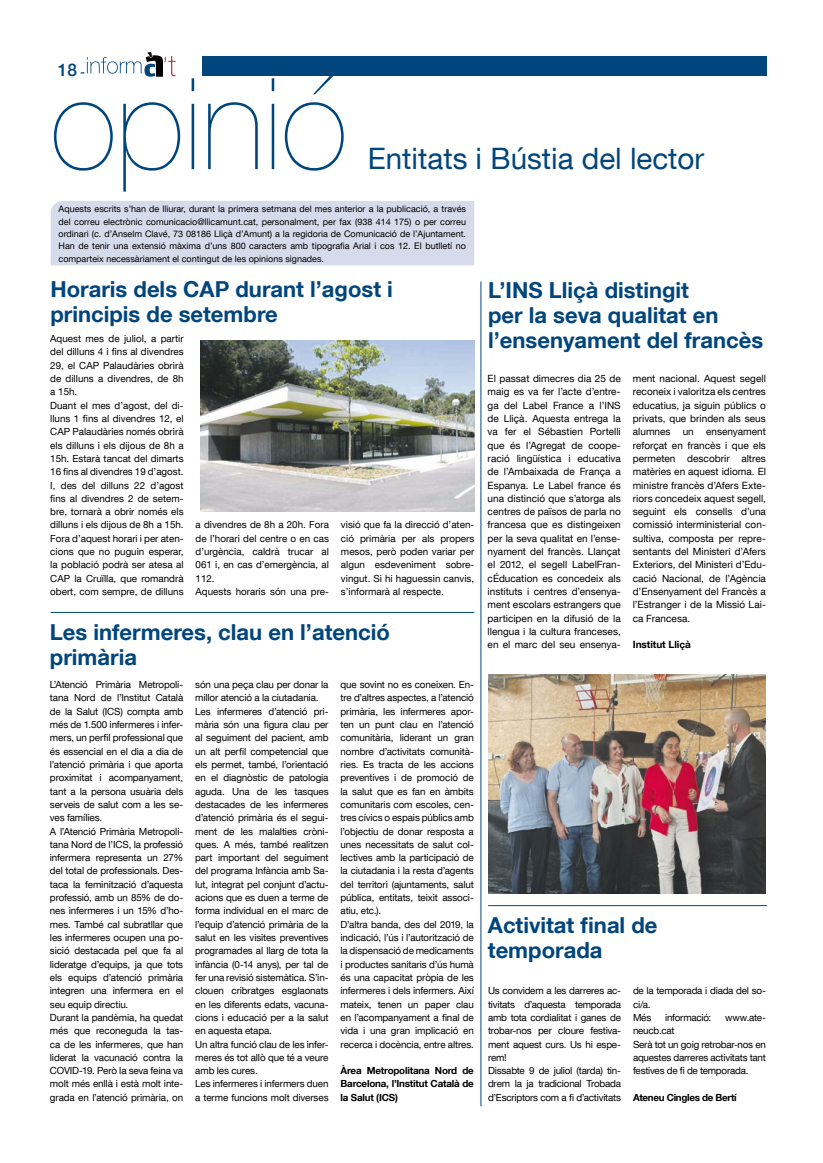
<style>
.page{position:relative;width:823px;height:1163px;background:#fff}
.page>*{position:absolute;margin:0;border:0;box-sizing:border-box;transform-origin:0 0}
.t1{font:200 127px "Helvetica Neue LT Com";color:#00457c}
.t2{font:29.5px "Helvetica Neue LT Com";color:#00457c}
.t3{font:700 22px/25px "Helvetica Neue LT Com";color:#00457c}
.t4{font:500 17.3px "Helvetica Neue";color:#00457c}
.t5{font:10px/13.3px "Helvetica Neue LT Com";letter-spacing:.005em;color:#000;text-align:justify}
.t6{font:700 10px "Helvetica Neue LT Com";letter-spacing:-.005em;color:#000}
.t7{font:9.8px/13.3px "Helvetica Neue LT Com";letter-spacing:-.01em;color:#000}
.t8{font:700 9.8px/13.3px "Helvetica Neue LT Com";letter-spacing:-.02em;color:#000;text-align:justify}
.t9{font:9px/12.3px "Helvetica Neue LT Com";color:#000;text-align:justify}
.s1{font-size:11.5px}
</style>
<div class="page">
<div style="left:202px;top:57px;width:563px;height:19px;background:#00457c"></div>
<svg style="left:87px;top:52px;width:88px;height:25px"></svg>
<div style="left:51px;top:201px;width:423px;height:64px;background:#d5dbeb"></div>
<hr style="left:480px;top:281px;width:1px;height:825px;background:#00457c">
<img style="left:488px;top:674px;width:277px;height:218px">
<hr style="left:488px;top:905px;width:278px;height:1px;background:#00457c">
<hr style="left:51px;top:612px;width:423px;height:1px;background:#00457c">
<img style="left:201px;top:340px;width:273px;height:171px">
<h3 class="t4" style="left:58px;top:56px;width:28px">18 <span class="s1">-</span></h3>
<h1 class="t1" style="left:50px;top:50px;width:298px">opinió</h1>
<h2 class="t2" style="left:367px;top:140px;width:338px">Entitats i Bústia del lector</h2>
<p class="t9" style="left:59px;top:203px;width:408px">Aquests escrits s’han de lliurar, durant la primera setmana del mes anterior a la publicació, a través del correu electrònic comunicacio@llicamunt.cat, personalment, per fax (938 414 175) o per correu ordinari (c. d’Anselm Clavé, 73 08186 Lliçà d’Amunt) a la regidoria de Comunicació de l’Ajuntament.<br>Han de tenir una extensió màxima d’uns 800 caracters amb tipografia Arial i cos 12. El butlletí no comparteix necessàriament el contingut de les opinions signades.</p>
<h3 class="t3" style="left:487px;top:276px;width:276px">L’INS Lliçà distingit<br>per la seva qualitat en l’ensenyament del francès</h3>
<p class="t5" style="left:487px;top:371px;width:135px">El passat dimecres dia 25 de maig es va fer l’acte d’entre&shy;ga del Label France a l’INS de Lliçà. Aquesta entrega la va fer el Sébastien Portelli que és l’Agregat de coope&shy;ració lingüística i educativa de l’Ambaixada de França a Espanya. Le Label france és una distinció que s’atorga als centres de països de parla no francesa que es distingeixen per la seva qualitat en l’ense&shy;nyament del francès. Llançat el 2012, el segell LabelFran&shy;cÉducation es concedeix als instituts i centres d’ensenya&shy;ment escolars estrangers que participen en la difusió de la llengua i la cultura franceses, en el marc del seu ensenya-</p>
<p class="t5" style="left:632px;top:371px;width:135px">ment nacional. Aquest segell reconeix i valoritza els centres educatius, ja siguin públics o privats, que brinden als seus alumnes un ensenyament reforçat en francès i que els permeten descobrir altres matèries en aquest idioma. El ministre francès d’Afers Exte&shy;riors concedeix aquest segell, seguint els consells d’una comissió interministerial con&shy;sultiva, composta per repre&shy;sentants del Ministeri d’Afers Exteriors, del Ministeri d’Edu&shy;cació Nacional, de l’Agència d’Ensenyament del Francès a l’Estranger i de la Missió Lai&shy;ca Francesa.</p>
<h3 class="t3" style="left:50px;top:276px;width:344px">Horaris dels CAP durant l’agost i principis de setembre</h3>
<p class="t7" style="left:50px;top:332px;width:135px">Aquest mes de juliol, a partir del dilluns 4 i fins al divendres<br>29, el CAP Palaudàries obrirà de dilluns a divendres, de 8h a 15h.<br>Duant el mes d’agost, del di&shy;lluns 1 fins al divendres 12, el<br>CAP Palaudàries només obrirà els dilluns i els dijous de 8h a<br>15h. Estarà tancat del dimarts<br>16 fins al divendres 19 d’agost.<br>I, des del dilluns 22 d’agost fins al divendres 2 de setem&shy;bre, tornarà a obrir només els dilluns i els dijous de 8h a 15h.<br>Fora d’aquest horari i per aten&shy;cions que no puguin esperar, la població podrà ser atesa al<br>CAP la Cruïlla, que romandrà obert, com sempre, de dilluns</p>
<p class="t7" style="left:195px;top:518px;width:135px">a divendres de 8h a 20h. Fora de l’horari del centre o en cas d’urgència, caldrà trucar al<br>061 i, en cas d’emergència, al<br>112.<br>Aquests horaris són una pre-</p>
<p class="t7" style="left:341px;top:518px;width:135px;text-align:justify">visió que fa la direcció d’aten&shy;ció primària per als propers mesos, però poden variar per algun esdeveniment sobre&shy;vingut. Si hi haguessin canvis, s’informarà al respecte.</p>
<h3 class="t3" style="left:50px;top:619px;width:341px">Les infermeres, clau en l’atenció primària</h3>
<p class="t7" style="left:50px;top:677px;width:135px">L’Atenció Primària Metropoli&shy;tana Nord de l’Institut Català de la Salut (ICS) compta amb més de 1.500 infermeres i infer&shy;mers, un perfil professional que és essencial en el dia a dia de l’atenció primària i que aporta proximitat i acompanyament, tant a la persona usuària dels serveis de salut com a les se&shy;ves famílies.<br>A l’Atenció Primària Metropoli&shy;tana Nord de l’ICS, la professió infermera representa un 27% del total de professionals. Des&shy;taca la feminització d’aquesta professió, amb un 85% de do&shy;nes infermeres i un 15% d’ho&shy;mes. També cal subratllar que les infermeres ocupen una po&shy;sició destacada pel que fa al lideratge d’equips, ja que tots els equips d’atenció primària integren una infermera en el seu equip directiu.<br>Durant la pandèmia, ha quedat més que reconeguda la tas&shy;ca de les infermeres, que han liderat la vacunació contra la<br>COVID-19. Però la seva feina va molt més enllà i està molt inte&shy;grada en l’atenció primària, on</p>
<p class="t7" style="left:195px;top:677px;width:135px">són una peça clau per donar la millor atenció a la ciutadania.<br>Les infermeres d’atenció pri&shy;mària són una figura clau per al seguiment del pacient, amb un alt perfil competencial que els permet, també, l’orientació en el diagnòstic de patologia aguda. Una de les tasques destacades de les infermeres d’atenció primària és el segui&shy;ment de les malalties cròni&shy;ques. A més, també realitzen part important del seguiment del programa Infància amb Sa&shy;lut, integrat pel conjunt d’actu&shy;acions que es duen a terme de forma individual en el marc de l’equip d’atenció primària de la salut en les visites preventives programades al llarg de tota la infància (0-14 anys), per tal de fer una revisió sistemàtica. S’in&shy;clouen cribratges esglaonats en les diferents edats, vacuna&shy;cions i educació per a la salut en aquesta etapa.<br>Un altra funció clau de les infer&shy;meres és tot allò que té a veure amb les cures.<br>Les infermeres i infermers duen a terme funcions molt diverses</p>
<p class="t7" style="left:340px;top:677px;width:135px">que sovint no es coneixen. En&shy;tre d’altres aspectes, a l’atenció primària, les infermeres apor&shy;ten un punt clau en l’atenció comunitària, liderant un gran nombre d’activitats comunità&shy;ries. Es tracta de les accions preventives i de promoció de la salut que es fan en àmbits comunitaris com escoles, cen&shy;tres cívics o espais públics amb l’objectiu de donar resposta a unes necessitats de salut col· lectives amb la participació de la ciutadania i la resta d’agents del territori (ajuntaments, salut pública, entitats, teixit associ&shy;atiu, etc.).<br>D’altra banda, des del 2019, la indicació, l’ús i l’autorització de la dispensació de medicaments i productes sanitaris d’ús humà és una capacitat pròpia de les infermeres i dels infermers. Així mateix, tenen un paper clau en l’acompanyament a final de vida i una gran implicació en recerca i docència, entre altres.</p>
<p class="t6" style="left:632px;top:638px;width:60px">Institut Lliçà</p>
<h3 class="t3" style="left:487px;top:912px;width:171px">Activitat final de temporada</h3>
<p class="t7" style="left:487px;top:983px;width:134px">Us convidem a les darreres ac&shy;tivitats d’aquesta temporada amb tota cordialitat i ganes de trobar-nos per cloure festiva&shy;ment aquest curs. Us hi espe&shy;rem!<br>Dissabte 9 de juliol (tarda) tin&shy;drem la ja tradicional Trobada d’Escriptors com a fi d’activitats</p>
<p class="t7" style="left:632px;top:983px;width:134px">de la temporada i diada del so&shy;ci/a.<br>Més</p>
<p class="t7" style="left:664px;top:1010px;width:48px">informació:</p>
<p class="t7" style="left:724px;top:1010px;width:42px">www.ate-</p>
<p class="t7" style="left:632px;top:1023px;width:134px">neucb.cat<br>Serà tot un goig retrobar-nos en aquestes darreres activitats tant festives de fi de temporada.</p>
<p class="t8" style="left:632px;top:1090px;width:105px">Ateneu Cingles de Bertí</p>
<p class="t8" style="left:340px;top:1063px;width:135px">Àrea Metropolitana Nord de Barcelona, l’Institut Català de la Salut (ICS)</p>
</div>
